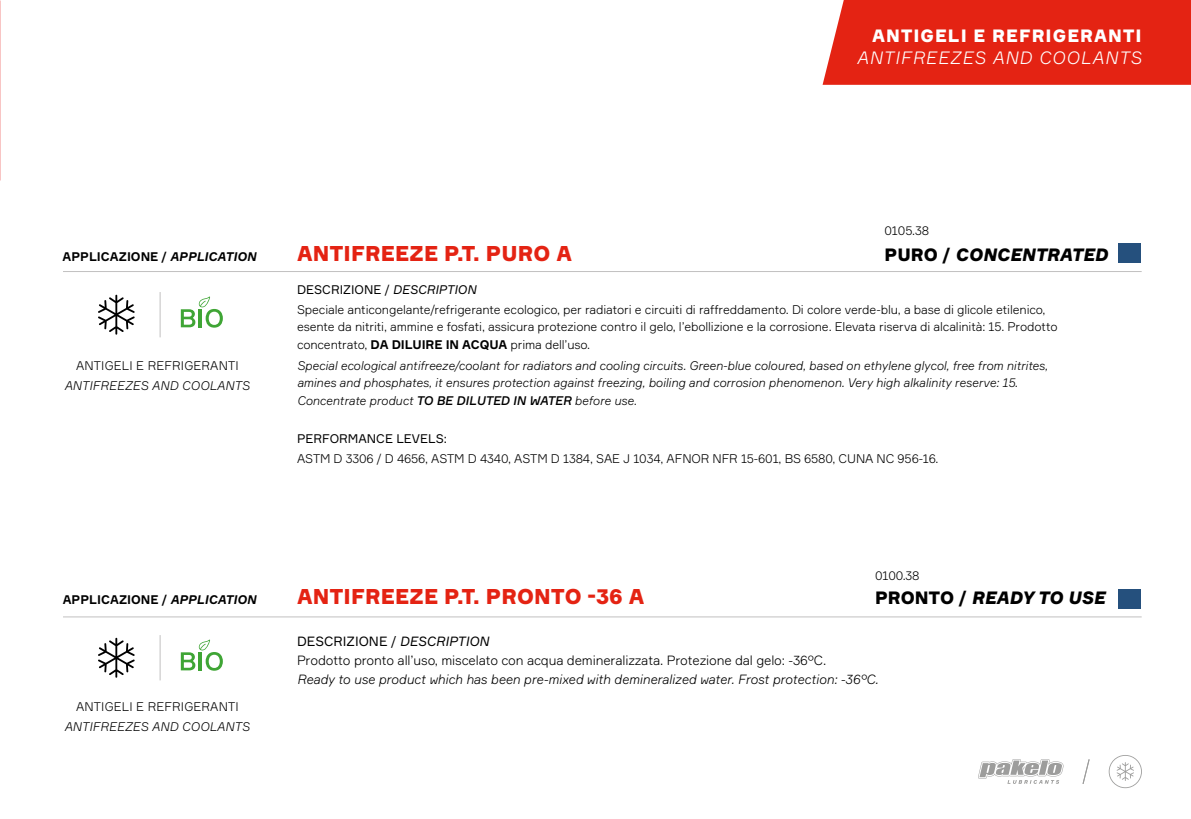
<style>
.page{position:relative;width:1191px;height:819px;background:#fff}
.page>*{position:absolute;margin:0;border:0;box-sizing:border-box;transform-origin:0 0}
.t1{font:900 21px "Formular";letter-spacing:.01em;color:#e42313}
.t2{font:italic 900 17.5px "Formular";color:#000}
.t3{font:italic 300 17.5px "Formular";letter-spacing:.06em;color:#fff}
.t4{font:900 17.5px "Formular";letter-spacing:.06em;color:#fff}
.t5{font:300 13.12px/19.2px "Formular";letter-spacing:-.01em;color:#000}
.t6{font:italic 300 13.12px "Formular";letter-spacing:-.01em;color:#000}
.t7{font:300 12.25px/19.2px "Formular";letter-spacing:-.01em;color:#000}
.t8{font:italic 300 12.25px/17.5px "Formular";letter-spacing:-.01em;color:#000}
.t9{font:700 12.25px "Formular";color:#000}
.t10{font:italic 300 12.25px "Formular";letter-spacing:.01em;color:#000}
.t11{font:300 12.25px "Formular";letter-spacing:.01em;color:#000}
.t12{font:12.25px "Formular";color:#000}
.s1{font-style:italic}
.s2{font-style:normal}
.s3{font-weight:400}
.s4{font-weight:400;font-style:italic}
.s5{font-weight:700}
.s6{font-weight:500}
</style>
<div class="page">
<svg style="left:978px;top:759px;width:85px;height:24px"></svg>
<svg style="left:1082px;top:759px;width:8px;height:25px"></svg>
<div style="left:822px;top:0;width:369px;height:85px;background:#e42313"></div>
<svg style="left:98px;top:295px;width:37px;height:39px"></svg>
<svg style="left:98px;top:637px;width:37px;height:40px"></svg>
<div style="left:1118px;top:243px;width:22px;height:19px;background:#25507d"></div>
<img style="left:0;top:0;width:1px;height:180px">
<hr style="left:63px;top:616px;width:1078px;height:1px;background:#c1c0c0">
<hr style="left:63px;top:271px;width:1078px;height:1px;background:#c1c0c0">
<div style="left:1118px;top:588px;width:22px;height:20px;background:#25507d"></div>
<svg style="left:1108px;top:755px;width:33px;height:33px"></svg>
<hr style="left:160px;top:292px;width:1px;height:45px;background:#c1c0c0">
<hr style="left:160px;top:635px;width:1px;height:45px;background:#c1c0c0">
<svg style="left:181px;top:296px;width:42px;height:31px"></svg>
<svg style="left:181px;top:639px;width:42px;height:31px"></svg>
<h2 class="t4" style="left:872px;top:25px;width:271px">ANTIGELI E REFRIGERANTI</h2>
<h2 class="t3" style="left:856px;top:47px;width:286px">ANTIFREEZES AND COOLANTS</h2>
<p class="t7" style="left:884px;top:221px;width:46px">0105.38</p>
<h1 class="t1" style="left:297px;top:240px;width:276px">ANTIFREEZE P.T. PURO A</h1>
<p class="t9" style="left:63px;top:249px;width:195px">APPLICAZIONE / <span class="s1">APPLICATION</span></p>
<h2 class="t2" style="left:884px;top:243px;width:225px"><span class="s2">PURO /</span> CONCENTRATED</h2>
<p class="t11" style="left:76px;top:358px;width:164px">ANTIGELI E REFRIGERANTI</p>
<p class="t10" style="left:64px;top:378px;width:187px">ANTIFREEZES AND COOLANTS</p>
<p class="t7" style="left:297px;top:280px;width:750px"><span class="s3">DESCRIZIONE /</span> <span class="s4">DESCRIPTION<br></span>Speciale anticongelante/refrigerante ecologico, per radiatori e circuiti di raffreddamento. Di colore verde-blu, a base di glicole etilenico,</p>
<p class="t7" style="left:297px;top:318px;width:762px;line-height:17.5px">esente da nitriti, ammine e fosfati, assicura protezione contro il gelo, l’ebollizione e la corrosione. Elevata riserva di alcalinità: 15. Prodotto concentrato, <span class="s5">DA DILUIRE IN ACQUA</span> prima dell’uso.</p>
<p class="t8" style="left:297px;top:356px;width:752px">Special ecological antifreeze/coolant for radiators and cooling circuits. Green-blue coloured, based on ethylene glycol, free from nitrites, amines and phosphates, it ensures protection against freezing, boiling and corrosion phenomenon. Very high alkalinity reserve: 15.<br>Concentrate product <span class="s6">TO BE DILUTED IN WATER</span> before use.</p>
<p class="t12" style="left:297px;top:431px;width:151px">PERFORMANCE LEVELS:</p>
<p class="t7" style="left:297px;top:448px;width:643px">ASTM D 3306 / D 4656, ASTM D 4340, ASTM D 1384, SAE J 1034, AFNOR NFR 15-601, BS 6580, CUNA NC 956-16.</p>
<p class="t9" style="left:63px;top:591px;width:195px">APPLICAZIONE / <span class="s1">APPLICATION</span></p>
<p class="t11" style="left:76px;top:699px;width:164px">ANTIGELI E REFRIGERANTI</p>
<p class="t10" style="left:64px;top:719px;width:187px">ANTIFREEZES AND COOLANTS</p>
<h1 class="t1" style="left:297px;top:583px;width:349px">ANTIFREEZE P.T. PRONTO -36 A</h1>
<p class="t7" style="left:875px;top:565px;width:46px">0100.38</p>
<h2 class="t2" style="left:875px;top:586px;width:232px"><span class="s2">PRONTO /</span> READY TO USE</h2>
<p class="t5" style="left:297px;top:631px;width:531px"><span class="s3">DESCRIZIONE /</span> <span class="s4">DESCRIPTION<br></span>Prodotto pronto all’uso, miscelato con acqua demineralizzata. Protezione dal gelo: -36°C.</p>
<p class="t6" style="left:297px;top:671px;width:583px">Ready to use product which has been pre-mixed with demineralized water. Frost protection: -36°C.</p>
</div>
